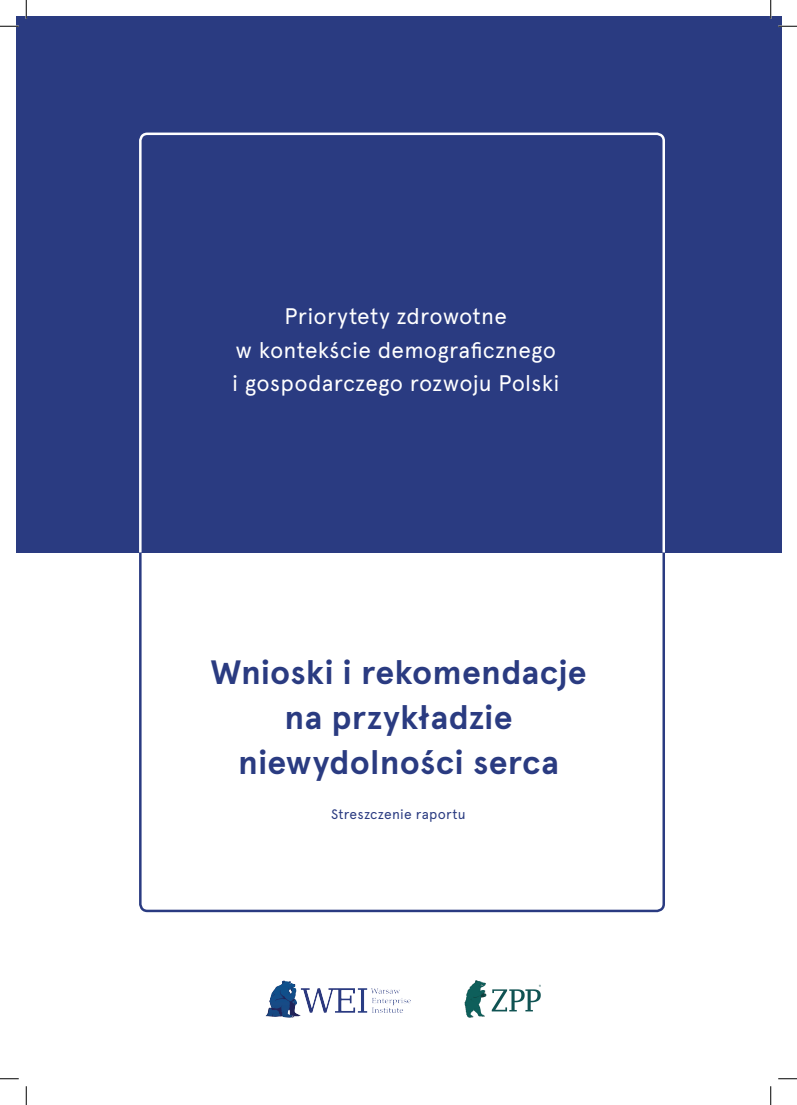
<style>
.page{position:relative;width:797px;height:1105px;background:#fff}
.page>*{position:absolute;margin:0;border:0;box-sizing:border-box;transform-origin:0 0}
.Paragraph_Style_1{font:700 33.75px "Apercu Pro";letter-spacing:.01em;color:#2a3b81}
.Paragraph_Style_1-2{font:22.5px "Apercu Pro";letter-spacing:.005em;color:#fff}
.Paragraph_Style_1-3{font:13.75px "Apercu Pro";letter-spacing:.01em;color:#2a3b81}
</style>
<div class="page">
<div style="left:16px;top:16px;width:765px;height:536px;background:#2a3b81"></div>
<img style="left:265px;top:980px;width:146px;height:38px">
<img style="left:464px;top:980px;width:77px;height:38px">
<svg style="left:139px;top:555px;width:526px;height:358px"></svg>
<svg style="left:138px;top:132px;width:528px;height:423px"></svg>
<svg style="left:0;top:25px;width:19px;height:2px"></svg>
<svg style="left:778px;top:25px;width:19px;height:2px"></svg>
<svg style="left:0;top:1078px;width:19px;height:1px"></svg>
<svg style="left:778px;top:1078px;width:19px;height:1px"></svg>
<svg style="left:25px;top:0;width:2px;height:19px"></svg>
<svg style="left:25px;top:1086px;width:2px;height:19px"></svg>
<svg style="left:770px;top:0;width:1px;height:19px"></svg>
<svg style="left:770px;top:1086px;width:1px;height:19px"></svg>
<p class="Paragraph_Style_1-2" style="left:285px;top:299px;width:224px">Priorytety zdrowotne</p>
<p class="Paragraph_Style_1-2" style="left:235px;top:333px;width:322px">w kontekście demograficznego</p>
<p class="Paragraph_Style_1-2" style="left:232px;top:367px;width:329px">i gospodarczego rozwoju Polski</p>
<p class="Paragraph_Style_1" style="left:210px;top:647px;width:377px">Wnioski i rekomendacje</p>
<p class="Paragraph_Style_1" style="left:284px;top:692px;width:229px">na przykładzie</p>
<p class="Paragraph_Style_1" style="left:238px;top:737px;width:322px">niewydolności serca</p>
<p class="Paragraph_Style_1-3" style="left:331px;top:804px;width:136px">Streszczenie raportu</p>
</div>
